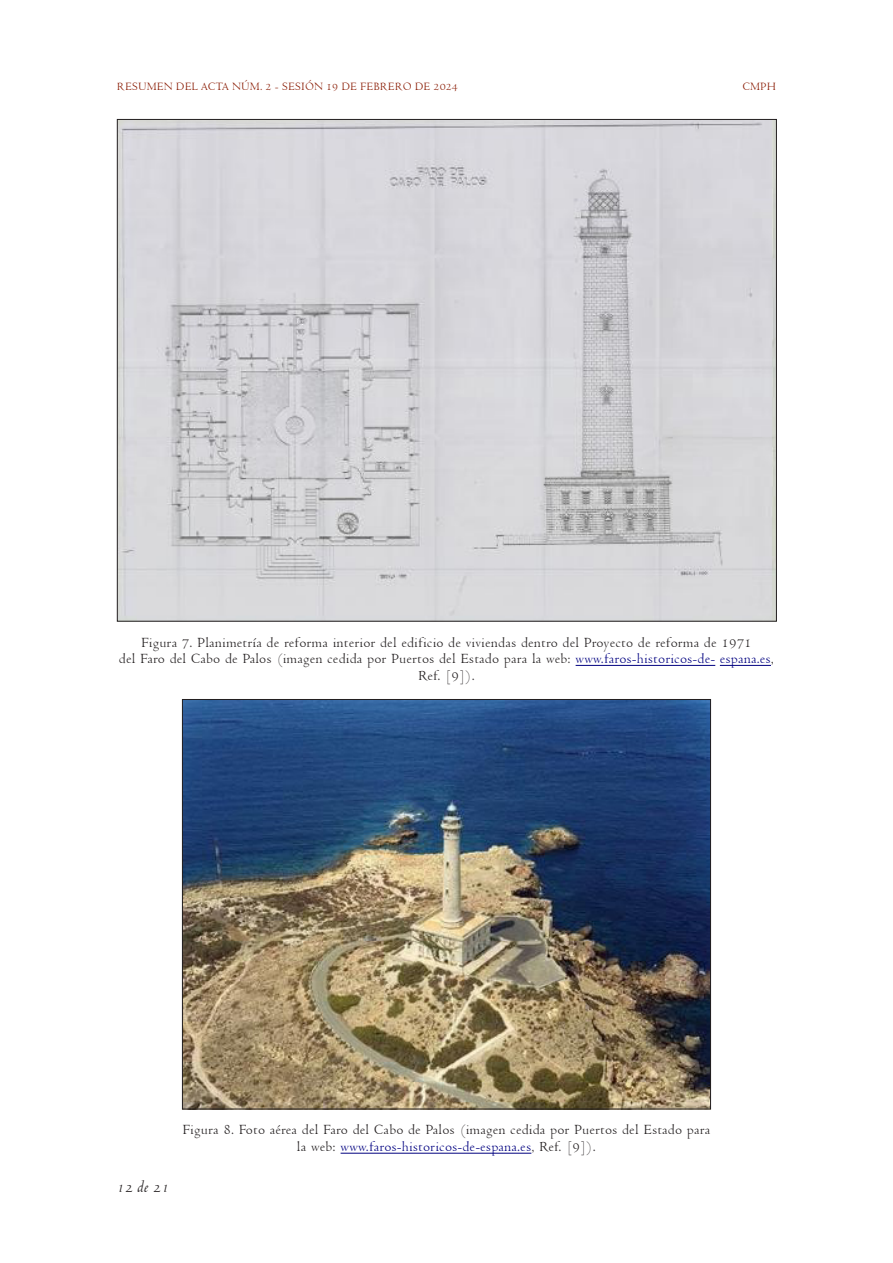
<style>
.page{position:relative;width:893px;height:1263px;background:#fff}
.page>*{position:absolute;margin:0;border:0;box-sizing:border-box;transform-origin:0 0}
.t1{font:italic 18px "Venetian 301 BT";color:#231f20}
.t2{font:15px/16.5px "Venetian 301 BT";color:#231f20;text-align:center}
.t3{font:12px "Venetian 301 BT";color:#891a02}
.s1{color:#000080}
</style>
<div class="page">
<hr style="left:576px;top:665px;width:139px;height:1px;background:#000080">
<hr style="left:720px;top:665px;width:51px;height:1px;background:#000080">
<hr style="left:341px;top:1153px;width:190px;height:1px;background:#000080">
<img style="left:119px;top:121px;width:656px;height:499px">
<img style="left:184px;top:701px;width:525px;height:406px">
<p class="t3" style="left:117px;top:80px;width:343px">RESUMEN DEL ACTA NÚM. 2 - SESIÓN 19 DE FEBRERO DE 2024</p>
<p class="t3" style="left:742px;top:80px;width:35px">CMPH</p>
<p class="t2" style="left:119px;top:634px;width:657px">Figura 7. Planimetría de reforma interior del edificio de viviendas dentro del Proyecto de reforma de 1971<br>del Faro del Cabo de Palos (imagen cedida por Puertos del Estado para la web: <span class="s1">www.faros-historicos-de- espana.es</span>,<br>Ref. [9]).</p>
<p class="t1" style="left:117px;top:1177px;width:54px">12 de 21</p>
<p class="t2" style="left:183px;top:1122px;width:529px">Figura 8. Foto aérea del Faro del Cabo de Palos (imagen cedida por Puertos del Estado para la web: <span class="s1">www.faros-historicos-de-espana.es</span>, Ref. [9]).</p>
</div>
